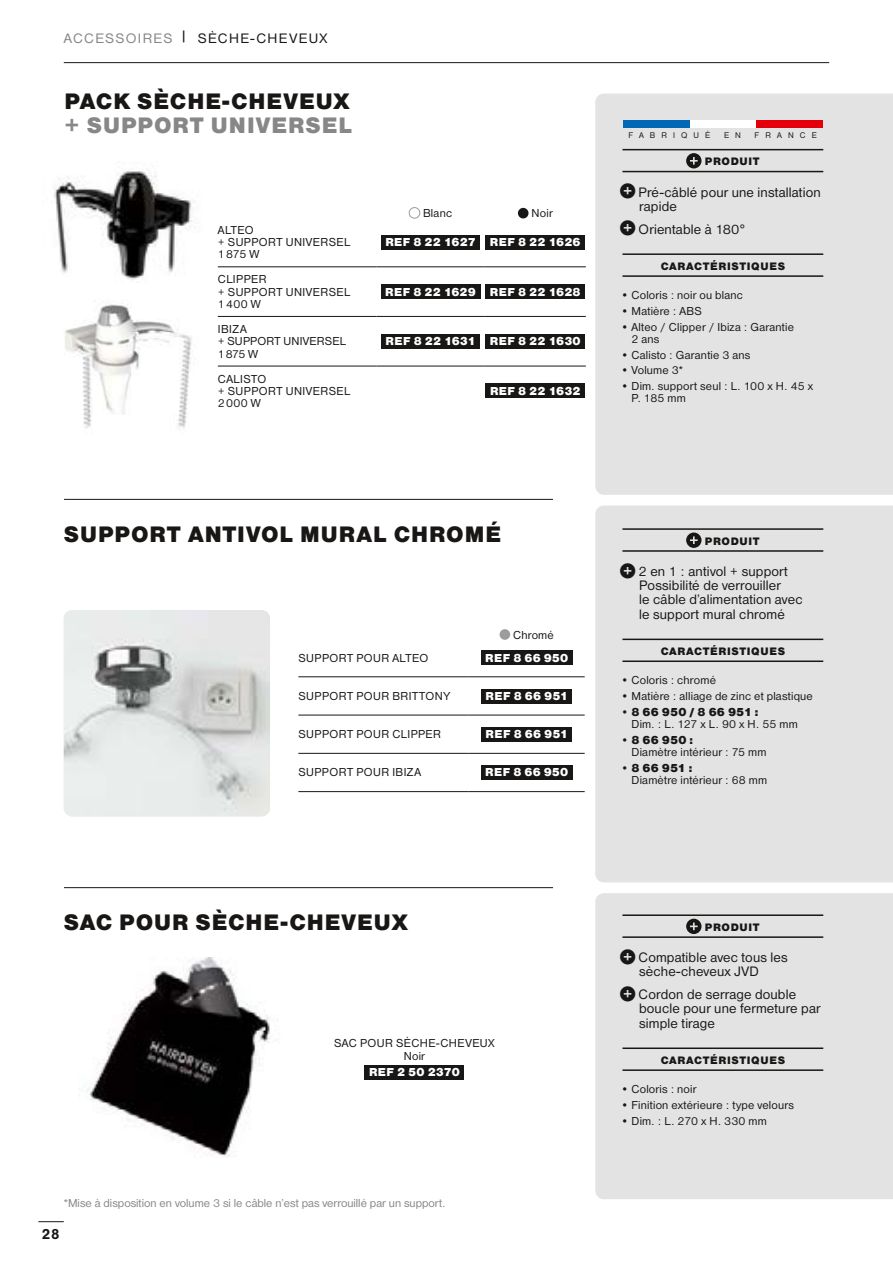
<style>
.page{position:relative;width:893px;height:1263px;background:#fff}
.page>*{position:absolute;margin:0;border:0;box-sizing:border-box;transform-origin:0 0}
.t1{font:23.25px "Nimbus Sans DOT Blac";letter-spacing:.04em;color:#181716}
.t2{font:23.25px "Nimbus Sans DOT Blac";letter-spacing:.04em;color:#868786}
.t3{font:700 15px "Nimbus San";color:#181716}
.t4{font:14.25px/14.2px "Nimbus Sans DOT";letter-spacing:.01em;color:#181716}
.t5{font:14.25px "Nimbus Sans DOT";letter-spacing:.09em;color:#181716}
.t6{font:12px/12.3px "Nimbus Sans DOT";letter-spacing:.02em;color:#181716}
.t7{font:12px/12.3px "Nimbus Sans DOT";letter-spacing:.04em;color:#181716}
.t8{font:12px "Nimbus Sans DOT Blac";letter-spacing:.01em;color:#fff}
.t9{font:12px "Nimbus Sans DOT";color:#868786}
.t10{font:12px "Nimbus Sans DOT Blac";letter-spacing:.01em;color:#181716}
.t11{font:11.25px "Nimbus Sans DOT Blac";letter-spacing:.06em;color:#181716}
.t12{font:8.55px "Nimbus Sans DOT";letter-spacing:.715em;color:#181716}
.s1{color:#868786}
.s2{font-family:"Pictos Loste";font-size:15px}
</style>
<div class="page">
<img style="left:54px;top:171px;width:164px;height:109px">
<img style="left:64px;top:610px;width:206px;height:206px">
<img style="left:64px;top:301px;width:128px;height:128px">
<img style="left:78px;top:958px;width:192px;height:198px">
<hr style="left:64px;top:499px;width:489px;height:1px;background:#181716">
<hr style="left:64px;top:887px;width:489px;height:1px;background:#181716">
<hr style="left:218px;top:267px;width:158px;height:1px;background:#181716">
<hr style="left:376px;top:267px;width:109px;height:1px;background:#181716">
<hr style="left:485px;top:267px;width:101px;height:1px;background:#181716">
<hr style="left:218px;top:316px;width:158px;height:1px;background:#181716">
<hr style="left:376px;top:316px;width:109px;height:1px;background:#181716">
<hr style="left:485px;top:316px;width:101px;height:1px;background:#181716">
<hr style="left:218px;top:366px;width:158px;height:1px;background:#181716">
<hr style="left:376px;top:366px;width:109px;height:1px;background:#181716">
<hr style="left:485px;top:366px;width:101px;height:1px;background:#181716">
<div style="left:409px;top:207px;width:11px;height:11px;border:1px solid #9c9c9d;border-radius:50%"></div>
<div style="left:518px;top:208px;width:10px;height:10px;background:#181716;border-radius:50%"></div>
<div style="left:381px;top:235px;width:99px;height:15px;background:#181716"></div>
<div style="left:486px;top:235px;width:99px;height:15px;background:#181716"></div>
<div style="left:381px;top:284px;width:99px;height:15px;background:#181716"></div>
<div style="left:486px;top:284px;width:99px;height:15px;background:#181716"></div>
<div style="left:381px;top:334px;width:99px;height:15px;background:#181716"></div>
<div style="left:486px;top:334px;width:99px;height:15px;background:#181716"></div>
<div style="left:486px;top:383px;width:99px;height:15px;background:#181716"></div>
<hr style="left:298px;top:676px;width:171px;height:1px;background:#181716">
<hr style="left:469px;top:676px;width:116px;height:1px;background:#181716">
<hr style="left:298px;top:715px;width:171px;height:1px;background:#181716">
<hr style="left:469px;top:715px;width:116px;height:1px;background:#181716">
<hr style="left:298px;top:753px;width:171px;height:1px;background:#181716">
<hr style="left:469px;top:753px;width:116px;height:1px;background:#181716">
<hr style="left:298px;top:791px;width:171px;height:1px;background:#181716">
<hr style="left:469px;top:791px;width:116px;height:1px;background:#181716">
<div style="left:500px;top:629px;width:10px;height:11px;background:#9c9c9d;border-radius:50%"></div>
<div style="left:481px;top:650px;width:92px;height:15px;background:#181716"></div>
<div style="left:481px;top:688px;width:91px;height:15px;background:#181716"></div>
<div style="left:481px;top:727px;width:91px;height:15px;background:#181716"></div>
<div style="left:481px;top:765px;width:92px;height:15px;background:#181716"></div>
<div style="left:365px;top:1065px;width:99px;height:15px;background:#181716"></div>
<div style="left:595px;top:94px;width:298px;height:401px;background:#e3e3e3"></div>
<hr style="left:622px;top:149px;width:201px;height:1px;background:#181716">
<hr style="left:622px;top:171px;width:201px;height:1px;background:#181716">
<hr style="left:622px;top:253px;width:201px;height:2px;background:#181716">
<hr style="left:622px;top:275px;width:201px;height:2px;background:#181716">
<div style="left:623px;top:121px;width:67px;height:7px;background:#0068b4"></div>
<div style="left:690px;top:121px;width:66px;height:7px;background:#fff"></div>
<div style="left:756px;top:121px;width:67px;height:7px;background:#e3000b"></div>
<svg style="left:686px;top:153px;width:15px;height:15px"></svg>
<div style="left:595px;top:505px;width:298px;height:377px;background:#e3e3e3"></div>
<hr style="left:622px;top:528px;width:201px;height:2px;background:#181716">
<hr style="left:622px;top:550px;width:201px;height:2px;background:#181716">
<hr style="left:622px;top:639px;width:201px;height:1px;background:#181716">
<hr style="left:622px;top:660px;width:201px;height:2px;background:#181716">
<svg style="left:686px;top:532px;width:15px;height:16px"></svg>
<div style="left:595px;top:893px;width:298px;height:306px;background:#e3e3e3"></div>
<hr style="left:622px;top:914px;width:201px;height:2px;background:#181716">
<hr style="left:622px;top:936px;width:201px;height:2px;background:#181716">
<hr style="left:622px;top:1047px;width:201px;height:2px;background:#181716">
<hr style="left:622px;top:1069px;width:201px;height:2px;background:#181716">
<svg style="left:686px;top:919px;width:15px;height:15px"></svg>
<svg style="left:38px;top:1221px;width:26px;height:1px"></svg>
<hr style="left:64px;top:62px;width:765px;height:1px;background:#181716">
<p class="t5" style="left:64px;top:31px;width:265px"><span class="s1">ACCESSOIRES</span> | SÈCHE-CHEVEUX</p>
<h1 class="t1" style="left:64px;top:88px;width:287px">PACK SÈCHE-CHEVEUX</h1>
<h1 class="t2" style="left:64px;top:112px;width:289px">+ SUPPORT UNIVERSEL</h1>
<p class="t7" style="left:218px;top:224px;width:134px">ALTEO<br>+ SUPPORT UNIVERSEL<br>1875 W</p>
<p class="t7" style="left:218px;top:273px;width:134px">CLIPPER<br>+ SUPPORT UNIVERSEL<br>1400 W</p>
<p class="t6" style="left:218px;top:323px;width:129px">IBIZA<br>+ SUPPORT UNIVERSEL<br>1875 W</p>
<p class="t7" style="left:218px;top:373px;width:134px">CALISTO<br>+ SUPPORT UNIVERSEL<br>2000 W</p>
<p class="t6" style="left:423px;top:207px;width:31px">Blanc</p>
<p class="t6" style="left:531px;top:207px;width:23px">Noir</p>
<p class="t8" style="left:385px;top:235px;width:197px">REF 8 22 1627 REF 8 22 1626</p>
<p class="t8" style="left:385px;top:285px;width:197px">REF 8 22 1629 REF 8 22 1628</p>
<p class="t8" style="left:386px;top:334px;width:197px">REF 8 22 1631 REF 8 22 1630</p>
<p class="t8" style="left:490px;top:384px;width:92px">REF 8 22 1632</p>
<p class="t12" style="left:629px;top:130px;width:83px">FABRIQUÉ</p>
<p class="t12" style="left:724px;top:130px;width:18px">E N</p>
<p class="t12" style="left:755px;top:130px;width:64px">FRANCE</p>
<p class="t11" style="left:705px;top:155px;width:56px">PRODUIT</p>
<p class="t4" style="left:639px;top:185px;width:183px;text-indent:-18px"><span class="s2">R</span> Pré-câblé pour une installation rapide</p>
<p class="t4" style="left:621px;top:222px;width:126px"><span class="s2">R</span> Orientable à 180°</p>
<p class="t11" style="left:661px;top:259px;width:126px">CARACTÉRISTIQUES</p>
<p class="t6" style="left:621px;top:289px;width:124px">• Coloris : noir ou blanc</p>
<p class="t6" style="left:621px;top:305px;width:83px">• Matière : ABS</p>
<p class="t6" style="left:631px;top:321px;width:164px;text-indent:-11px">• Alteo / Clipper / Ibiza : Garantie<br>2 ans</p>
<p class="t6" style="left:621px;top:349px;width:131px">• Calisto : Garantie 3 ans</p>
<p class="t6" style="left:621px;top:364px;width:64px">• Volume 3*</p>
<p class="t6" style="left:631px;top:380px;width:183px;text-indent:-11px">• Dim. support seul : L. 100 x H. 45 x<br>P. 185 mm</p>
<h1 class="t1" style="left:64px;top:520px;width:439px">SUPPORT ANTIVOL MURAL CHROMÉ</h1>
<p class="t6" style="left:513px;top:628px;width:42px">Chromé</p>
<p class="t7" style="left:298px;top:652px;width:131px">SUPPORT POUR ALTEO</p>
<p class="t8" style="left:485px;top:651px;width:85px">REF 8 66 950</p>
<p class="t7" style="left:298px;top:690px;width:153px">SUPPORT POUR BRITTONY</p>
<p class="t8" style="left:486px;top:689px;width:84px">REF 8 66 951</p>
<p class="t7" style="left:298px;top:728px;width:144px">SUPPORT POUR CLIPPER</p>
<p class="t8" style="left:486px;top:727px;width:84px">REF 8 66 951</p>
<p class="t7" style="left:298px;top:766px;width:124px">SUPPORT POUR IBIZA</p>
<p class="t8" style="left:485px;top:765px;width:85px">REF 8 66 950</p>
<p class="t11" style="left:705px;top:534px;width:56px">PRODUIT</p>
<p class="t4" style="left:639px;top:564px;width:165px;text-indent:-18px"><span class="s2">R</span> 2 en 1 : antivol + support<br>Possibilité de verrouiller<br>le câble d’alimentation avec le support mural chromé</p>
<p class="t11" style="left:661px;top:645px;width:126px">CARACTÉRISTIQUES</p>
<p class="t6" style="left:621px;top:674px;width:97px">• Coloris : chromé</p>
<p class="t6" style="left:621px;top:690px;width:194px">• Matière : alliage de zinc et plastique</p>
<p class="t10" style="left:621px;top:705px;width:139px">• 8 66 950 / 8 66 951 :</p>
<p class="t6" style="left:631px;top:718px;width:168px">Dim. : L. 127 x L. 90 x H. 55 mm</p>
<p class="t10" style="left:621px;top:733px;width:74px">• 8 66 950 :</p>
<p class="t6" style="left:631px;top:746px;width:137px">Diamètre intérieur : 75 mm</p>
<p class="t10" style="left:621px;top:761px;width:73px">• 8 66 951 :</p>
<p class="t6" style="left:631px;top:774px;width:137px">Diamètre intérieur : 68 mm</p>
<h1 class="t1" style="left:64px;top:908px;width:345px">SAC POUR SÈCHE-CHEVEUX</h1>
<p class="t7" style="left:334px;top:1037px;width:162px;text-align:center">SAC POUR SÈCHE-CHEVEUX<br>Noir</p>
<p class="t8" style="left:369px;top:1065px;width:92px">REF 2 50 2370</p>
<p class="t9" style="left:64px;top:1196px;width:384px">*Mise à disposition en volume 3 si le câble n’est pas verrouillé par un support.</p>
<p class="t3" style="left:42px;top:1226px;width:19px">28</p>
<p class="t11" style="left:705px;top:920px;width:56px">PRODUIT</p>
<p class="t4" style="left:639px;top:950px;width:150px;text-indent:-18px"><span class="s2">R</span> Compatible avec tous les sèche-cheveux JVD</p>
<p class="t4" style="left:639px;top:987px;width:183px;text-indent:-18px"><span class="s2">R</span> Cordon de serrage double boucle pour une fermeture par simple tirage</p>
<p class="t11" style="left:661px;top:1053px;width:126px">CARACTÉRISTIQUES</p>
<p class="t6" style="left:621px;top:1083px;width:77px">• Coloris : noir</p>
<p class="t6" style="left:621px;top:1099px;width:175px">• Finition extérieure : type velours</p>
<p class="t6" style="left:621px;top:1114px;width:148px">• Dim. : L. 270 x H. 330 mm</p>
</div>
